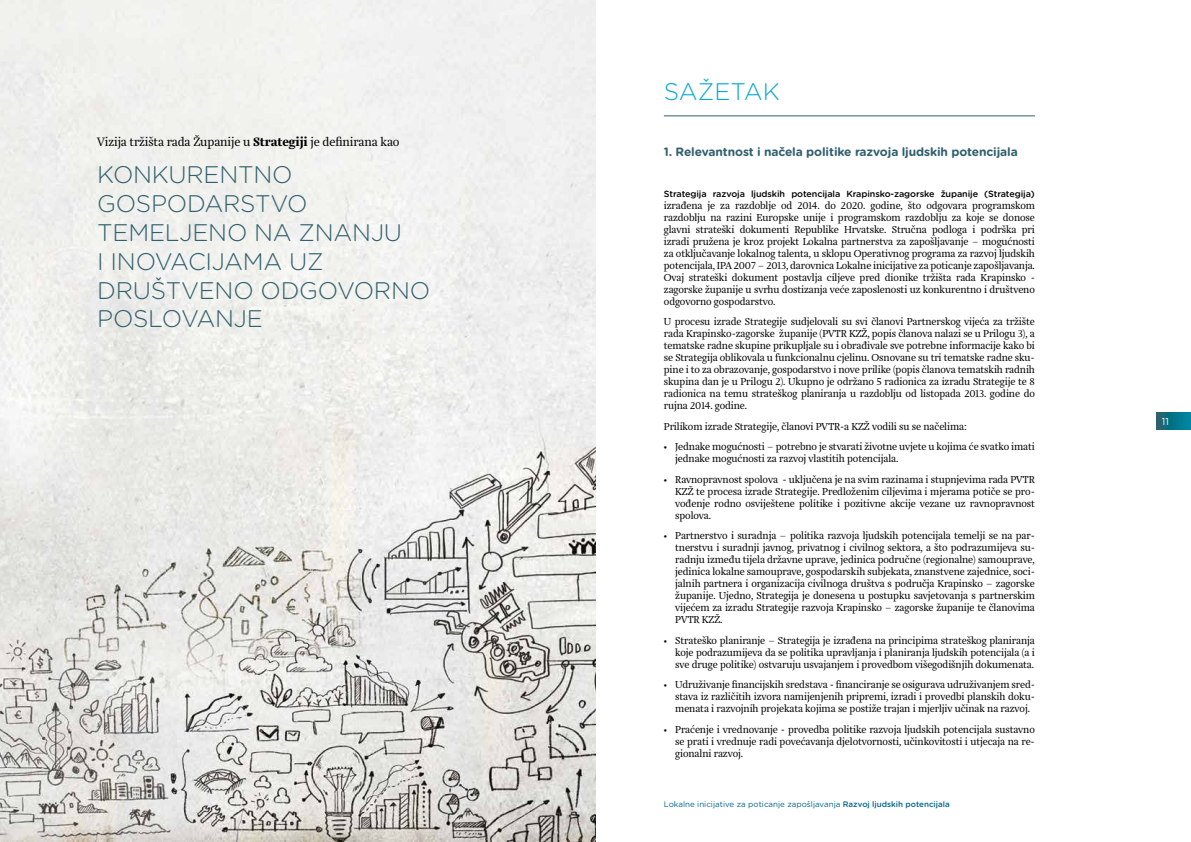
<style>
.page{position:relative;width:1191px;height:842px;background:#fff}
.page>*{position:absolute;margin:0;border:0;box-sizing:border-box;transform-origin:0 0}
.t1{font:300 24px/28.8px "Gotham Rounded";letter-spacing:-.01em;color:#315f6d}
.t2{font:300 24px "Gotham Rounded";color:#09a9cf}
.t3{font:700 12px "Gotham Rounded";letter-spacing:-.01em;color:#315f6d}
.t4{font:12px "Marlene Pro";letter-spacing:-.01em;color:#000}
.t5{font:10px/12px "Marlene Pro";letter-spacing:-.01em;color:#000;text-align:justify}
.t6{font:10px "Gotham Rounded";color:#fff}
.t7{font:500 9px "Gotham Rounded";letter-spacing:-.01em;color:#000}
.t8{font:8px "Gotham Rounded";color:#006488}
.s1{font-weight:700}
.s2{font-weight:500}
</style>
<div class="page">
<svg style="left:1157px;top:412px;width:34px;height:17px"></svg>
<hr style="left:664px;top:115px;width:371px;height:1px;background:#315f6d">
<img style="left:0;top:0;width:595px;height:842px">
<p class="t4" style="left:97px;top:135px;width:304px">Vizija tržišta rada Županije u <span class="s1">Strategiji</span> je definirana kao</p>
<h1 class="t1" style="left:97px;top:159px;width:334px">KONKURENTNO<br>GOSPODARSTVO<br>TEMELJENO NA ZNANJU<br>I INOVACIJAMA UZ<br>DRUŠTVENO ODGOVORNO<br>POSLOVANJE</h1>
<h1 class="t2" style="left:664px;top:75px;width:118px">SAŽETAK</h1>
<p class="t3" style="left:664px;top:143px;width:355px">1. Relevantnost i načela politike razvoja ljudskih potencijala</p>
<p class="t7" style="left:664px;top:187px;width:372px">Strategija razvoja ljudskih potencijala Krapinsko-zagorske županije (Strategija)</p>
<p class="t5" style="left:664px;top:200px;width:372px">izrađena je za razdoblje od 2014. do 2020. godine, što odgovara programskom razdoblju na razini Europske unije i programskom razdoblju za koje se donose glavni strateški dokumenti Republike Hrvatske. Stručna podloga i podrška pri izradi pružena je kroz projekt Lokalna partnerstva za zapošljavanje – mogućnosti za otključavanje lokalnog talenta, u sklopu Operativnog programa za razvoj ljudskih potencijala, IPA 2007 – 2013, darovnica Lokalne inicijative za poticanje zapošljavanja.<br>Ovaj strateški dokument postavlja ciljeve pred dionike tržišta rada Krapinsko - zagorske županije u svrhu dostizanja veće zaposlenosti uz konkurentno i društveno odgovorno gospodarstvo.</p>
<p class="t5" style="left:664px;top:316px;width:372px">U procesu izrade Strategije sudjelovali su svi članovi Partnerskog vijeća za tržište rada Krapinsko-zagorske županije (PVTR KZŽ, popis članova nalazi se u Prilogu 3), a tematske radne skupine prikupljale su i obrađivale sve potrebne informacije kako bi se Strategija oblikovala u funkcionalnu cjelinu. Osnovane su tri tematske radne sku&shy;pine i to za obrazovanje, gospodarstvo i nove prilike (popis članova tematskih radnih skupina dan je u Prilogu 2). Ukupno je održano 5 radionica za izradu Strategije te 8 radionica na temu strateškog planiranja u razdoblju od listopada 2013. godine do rujna 2014. godine.</p>
<p class="t5" style="left:664px;top:421px;width:304px">Prilikom izrade Strategije, članovi PVTR-a KZŽ vodili su se načelima:</p>
<p class="t5" style="left:675px;top:441px;width:361px;text-indent:-11px">• Jednake mogućnosti – potrebno je stvarati životne uvjete u kojima će svatko imati jednake mogućnosti za razvoj vlastitih potencijala.</p>
<p class="t5" style="left:675px;top:474px;width:361px;text-indent:-11px">• Ravnopravnost spolova - uključena je na svim razinama i stupnjevima rada PVTR KZŽ te procesa izrade Strategije. Predloženim ciljevima i mjerama potiče se pro&shy;vođenje rodno osviještene politike i pozitivne akcije vezane uz ravnopravnost spolova.</p>
<p class="t5" style="left:675px;top:530px;width:361px;text-indent:-11px">• Partnerstvo i suradnja – politika razvoja ljudskih potencijala temelji se na par&shy;tnerstvu i suradnji javnog, privatnog i civilnog sektora, a što podrazumijeva su&shy;radnju između tijela državne uprave, jedinica područne (regionalne) samouprave, jedinica lokalne samouprave, gospodarskih subjekata, znanstvene zajednice, soci&shy;jalnih partnera i organizacija civilnoga društva s područja Krapinsko – zagorske županije. Ujedno, Strategija je donesena u postupku savjetovanja s partnerskim vijećem za izradu Strategije razvoja Krapinsko – zagorske županije te članovima PVTR KZŽ.</p>
<p class="t5" style="left:675px;top:635px;width:361px;text-indent:-11px">• Strateško planiranje – Strategija je izrađena na principima strateškog planiranja koje podrazumijeva da se politika upravljanja i planiranja ljudskih potencijala (a i sve druge politike) ostvaruju usvajanjem i provedbom višegodišnjih dokumenata.</p>
<p class="t5" style="left:675px;top:679px;width:361px;text-indent:-11px">• Udruživanje financijskih sredstava - financiranje se osigurava udruživanjem sred&shy;stava iz različitih izvora namijenjenih pripremi, izradi i provedbi planskih doku&shy;menata i razvojnih projekata kojima se postiže trajan i mjerljiv učinak na razvoj.</p>
<p class="t5" style="left:675px;top:724px;width:361px;text-indent:-11px">• Praćenje i vrednovanje - provedba politike razvoja ljudskih potencijala sustavno se prati i vrednuje radi povećavanja djelotvornosti, učinkovitosti i utjecaja na re&shy;gionalni razvoj.</p>
<p class="t8" style="left:664px;top:798px;width:287px">Lokalne inicijative za poticanje zapošljavanja <span class="s2">Razvoj ljudskih potencijala</span></p>
<p class="t6" style="left:1161px;top:415px;width:9px">11</p>
</div>
